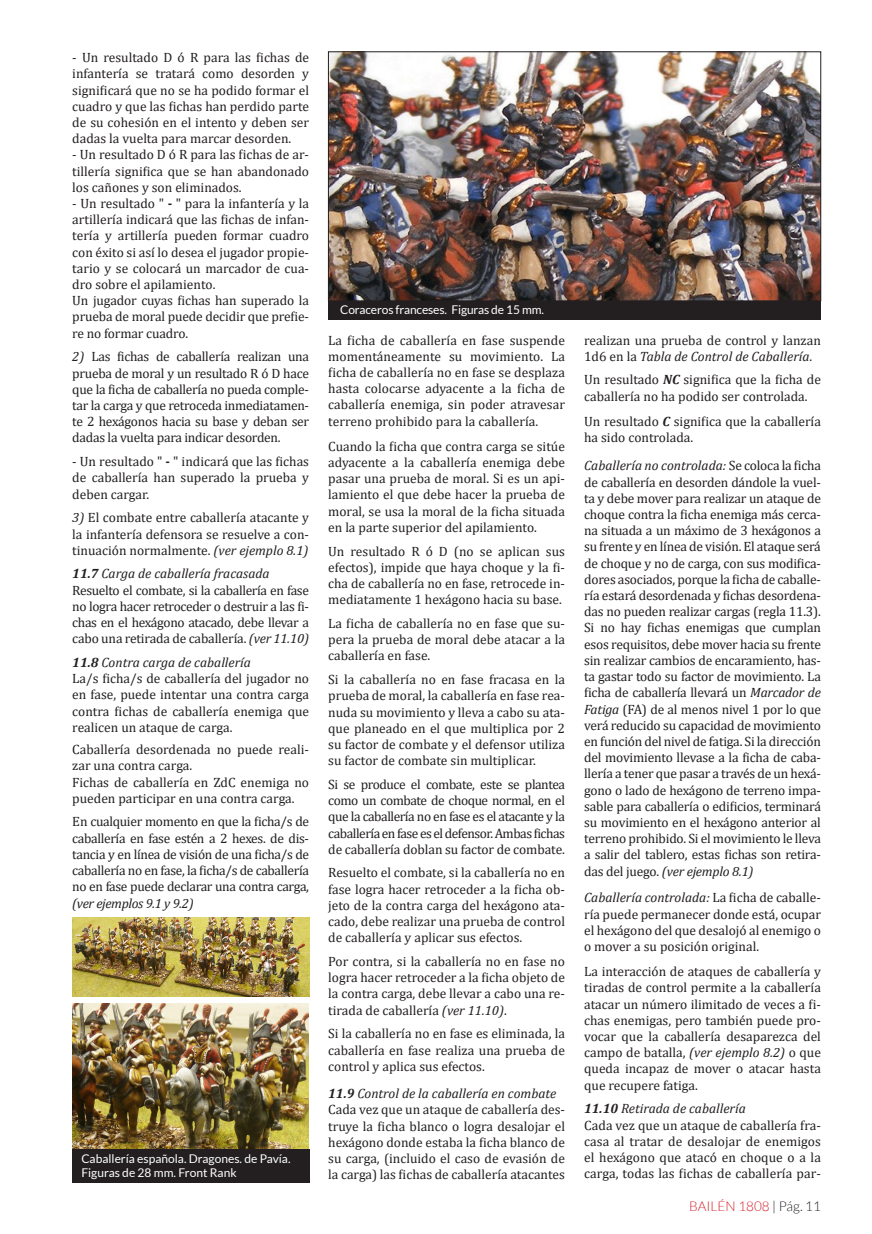
<style>
.page{position:relative;width:872px;height:1234px;background:#fff}
.page>*{position:absolute;margin:0;border:0;box-sizing:border-box;transform-origin:0 0}
.RELLENO_REGLAS{font:13.5px/16.2px "Cambria";color:#231f20;text-align:justify}
.RELLENO_REGLAS-2{font:italic 13.5px "Cambria";color:#231f20}
.t1{font:300 13.5px "Lato";color:#d1232a}
.TITULAR_SUMARIO_-2A{font:12px "Lato";color:#fff}
.s1{font-weight:700}
.s2{font-style:italic}
.s3{font-weight:700;font-style:italic}
.s4{color:#231f20}
</style>
<div class="page">
<img style="left:72px;top:1003px;width:237px;height:145px">
<div style="left:72px;top:1148px;width:237px;height:34px;background:#231f20"></div>
<img style="left:72px;top:917px;width:237px;height:79px">
<img style="left:330px;top:54px;width:489px;height:245px">
<div style="left:328px;top:52px;width:493px;height:249px;border:1px solid #231f20"></div>
<div style="left:328px;top:301px;width:493px;height:19px;background:#231f20"></div>
<p class="RELLENO_REGLAS" style="left:72px;top:49px;width:238px">- Un resultado D ó R para las fichas de infantería se tratará como desorden y significará que no se ha podido formar el cuadro y que las fichas han perdido parte de su cohesión en el intento y deben ser dadas la vuelta para marcar desorden.</p>
<p class="RELLENO_REGLAS" style="left:72px;top:146px;width:238px">- Un resultado D ó R para las fichas de ar&shy;tillería significa que se han abandonado los cañones y son eliminados.</p>
<p class="RELLENO_REGLAS" style="left:72px;top:195px;width:238px">- Un resultado " <span class="s1">-</span> " para la infantería y la artillería indicará que las fichas de infan&shy;tería y artillería pueden formar cuadro con éxito si así lo desea el jugador propie&shy;tario y se colocará un marcador de cua&shy;dro sobre el apilamiento.</p>
<p class="RELLENO_REGLAS" style="left:72px;top:292px;width:238px">Un jugador cuyas fichas han superado la prueba de moral puede decidir que prefie&shy;re no formar cuadro.</p>
<p class="RELLENO_REGLAS" style="left:72px;top:348px;width:238px"><span class="s2">2)</span> Las fichas de caballería realizan una prueba de moral y un resultado R ó D hace que la ficha de caballería no pueda comple&shy;tar la carga y que retroceda inmediatamen&shy;te 2 hexágonos hacia su base y deban ser dadas la vuelta para indicar desorden.</p>
<p class="RELLENO_REGLAS" style="left:72px;top:453px;width:238px">- Un resultado " <span class="s1">-</span> " indicará que las fichas de caballería han superado la prueba y deben cargar.</p>
<p class="RELLENO_REGLAS" style="left:72px;top:509px;width:238px"><span class="s2">3)</span> El combate entre caballería atacante y la infantería defensora se resuelve a con&shy;tinuación normalmente. <span class="s2">(ver ejemplo 8.1)</span></p>
<p class="RELLENO_REGLAS-2" style="left:72px;top:564px;width:199px"><span class="s1">11.7</span> Carga de caballería fracasada</p>
<p class="RELLENO_REGLAS" style="left:72px;top:581px;width:238px">Resuelto el combate, si la caballería en fase no logra hacer retroceder o destruir a las fi&shy;chas en el hexágono atacado, debe llevar a cabo una retirada de caballería. <span class="s2">(ver 11.10)</span></p>
<p class="RELLENO_REGLAS-2" style="left:72px;top:652px;width:180px"><span class="s1">11.8</span> Contra carga de caballería</p>
<p class="RELLENO_REGLAS" style="left:72px;top:670px;width:238px">La/s ficha/s de caballería del jugador no en fase, puede intentar una contra carga contra fichas de caballería enemiga que realicen un ataque de carga.</p>
<p class="RELLENO_REGLAS" style="left:72px;top:741px;width:238px">Caballería desordenada no puede reali&shy;zar una contra carga.</p>
<p class="RELLENO_REGLAS" style="left:72px;top:773px;width:238px">Fichas de caballería en ZdC enemiga no pueden participar en una contra carga.</p>
<p class="RELLENO_REGLAS" style="left:72px;top:813px;width:238px">En cualquier momento en que la ficha/s de caballería en fase estén a 2 hexes. de dis&shy;tancia y en línea de visión de una ficha/s de caballería no en fase, la ficha/s de caballería no en fase puede declarar una contra carga, <span class="s2">(ver ejemplos 9.1 y 9.2)</span></p>
<p class="TITULAR_SUMARIO_-2A" style="left:81px;top:1151px;width:211px">Caballería española. Dragones. de Pavía.</p>
<p class="TITULAR_SUMARIO_-2A" style="left:81px;top:1166px;width:157px">Figuras de 28 mm. Front Rank</p>
<p class="TITULAR_SUMARIO_-2A" style="left:340px;top:303px;width:205px">Coraceros franceses. Figuras de 15 mm.</p>
<p class="RELLENO_REGLAS" style="left:328px;top:332px;width:238px">La ficha de caballería en fase suspende momentáneamente su movimiento. La ficha de caballería no en fase se desplaza hasta colocarse adyacente a la ficha de caballería enemiga, sin poder atravesar terreno prohibido para la caballería.</p>
<p class="RELLENO_REGLAS" style="left:328px;top:438px;width:238px">Cuando la ficha que contra carga se sitúe adyacente a la caballería enemiga debe pasar una prueba de moral. Si es un api&shy;lamiento el que debe hacer la prueba de moral, se usa la moral de la ficha situada en la parte superior del apilamiento.</p>
<p class="RELLENO_REGLAS" style="left:328px;top:542px;width:238px">Un resultado R ó D (no se aplican sus efectos), impide que haya choque y la fi&shy;cha de caballería no en fase, retrocede in&shy;mediatamente 1 hexágono hacia su base.</p>
<p class="RELLENO_REGLAS" style="left:328px;top:615px;width:238px">La ficha de caballería no en fase que su&shy;pera la prueba de moral debe atacar a la caballería en fase.</p>
<p class="RELLENO_REGLAS" style="left:328px;top:671px;width:238px">Si la caballería no en fase fracasa en la prueba de moral, la caballería en fase rea&shy;nuda su movimiento y lleva a cabo su ata&shy;que planeado en el que multiplica por 2 su factor de combate y el defensor utiliza su factor de combate sin multiplicar.</p>
<p class="RELLENO_REGLAS" style="left:328px;top:776px;width:238px">Si se produce el combate, este se plantea como un combate de choque normal, en el que la caballería no en fase es el atacante y la caballería en fase es el defensor. Ambas fichas de caballería doblan su factor de combate.</p>
<p class="RELLENO_REGLAS" style="left:328px;top:864px;width:238px">Resuelto el combate, si la caballería no en fase logra hacer retroceder a la ficha ob&shy;jeto de la contra carga del hexágono ata&shy;cado, debe realizar una prueba de control de caballería y aplicar sus efectos.</p>
<p class="RELLENO_REGLAS" style="left:328px;top:953px;width:238px">Por contra, si la caballería no en fase no logra hacer retroceder a la ficha objeto de la contra carga, debe llevar a cabo una re&shy;tirada de caballería <span class="s2">(ver 11.10)</span>.</p>
<p class="RELLENO_REGLAS" style="left:328px;top:1025px;width:238px">Si la caballería no en fase es eliminada, la caballería en fase realiza una prueba de control y aplica sus efectos.</p>
<p class="RELLENO_REGLAS-2" style="left:328px;top:1083px;width:229px"><span class="s1">11.9</span> Control de la caballería en combate</p>
<p class="RELLENO_REGLAS" style="left:328px;top:1101px;width:238px">Cada vez que un ataque de caballería des&shy;truye la ficha blanco o logra desalojar el hexágono donde estaba la ficha blanco de su carga, (incluido el caso de evasión de la carga) las fichas de caballería atacantes</p>
<p class="RELLENO_REGLAS" style="left:584px;top:332px;width:238px">realizan una prueba de control y lanzan<br>1d6 en la <span class="s2">Tabla de Control de Caballería</span>.</p>
<p class="RELLENO_REGLAS" style="left:584px;top:371px;width:238px">Un resultado <span class="s3">NC</span> significa que la ficha de caballería no ha podido ser controlada.</p>
<p class="RELLENO_REGLAS" style="left:584px;top:413px;width:238px">Un resultado <span class="s3">C</span> significa que la caballería ha sido controlada.</p>
<p class="RELLENO_REGLAS" style="left:584px;top:457px;width:238px"><span class="s2">Caballería no controlada:</span> Se coloca la ficha de caballería en desorden dándole la vuel&shy;ta y debe mover para realizar un ataque de choque contra la ficha enemiga más cerca&shy;na situada a un máximo de 3 hexágonos a su frente y en línea de visión. El ataque será de choque y no de carga, con sus modifica&shy;dores asociados, porque la ficha de caballe&shy;ría estará desordenada y fichas desordena&shy;das no pueden realizar cargas (regla 11.3).<br>Si no hay fichas enemigas que cumplan esos requisitos, debe mover hacia su frente sin realizar cambios de encaramiento, has&shy;ta gastar todo su factor de movimiento. La ficha de caballería llevará un <span class="s2">Marcador de Fatiga</span> (FA) de al menos nivel 1 por lo que verá reducido su capacidad de movimiento en función del nivel de fatiga. Si la dirección del movimiento llevase a la ficha de caba&shy;llería a tener que pasar a través de un hexá&shy;gono o lado de hexágono de terreno impa&shy;sable para caballería o edificios, terminará su movimiento en el hexágono anterior al terreno prohibido. Si el movimiento le lleva a salir del tablero, estas fichas son retira&shy;das del juego. <span class="s2">(ver ejemplo 8.1)</span></p>
<p class="RELLENO_REGLAS" style="left:584px;top:889px;width:238px"><span class="s2">Caballería controlada:</span> La ficha de caballe&shy;ría puede permanecer donde está, ocupar el hexágono del que desalojó al enemigo o o mover a su posición original.</p>
<p class="RELLENO_REGLAS" style="left:584px;top:963px;width:238px">La interacción de ataques de caballería y tiradas de control permite a la caballería atacar un número ilimitado de veces a fi&shy;chas enemigas, pero también puede pro&shy;vocar que la caballería desaparezca del campo de batalla, <span class="s2">(ver ejemplo 8.2)</span> o que queda incapaz de mover o atacar hasta que recupere fatiga.</p>
<p class="RELLENO_REGLAS-2" style="left:584px;top:1098px;width:163px"><span class="s1">11.10</span> Retirada de caballería</p>
<p class="RELLENO_REGLAS" style="left:584px;top:1116px;width:238px">Cada vez que un ataque de caballería fra&shy;casa al tratar de desalojar de enemigos el hexágono que atacó en choque o a la carga, todas las fichas de caballería par-</p>
<p class="t1" style="left:689px;top:1198px;width:133px">BAILÉN 1808 <span class="s4">| Pág. 11</span></p>
</div>
